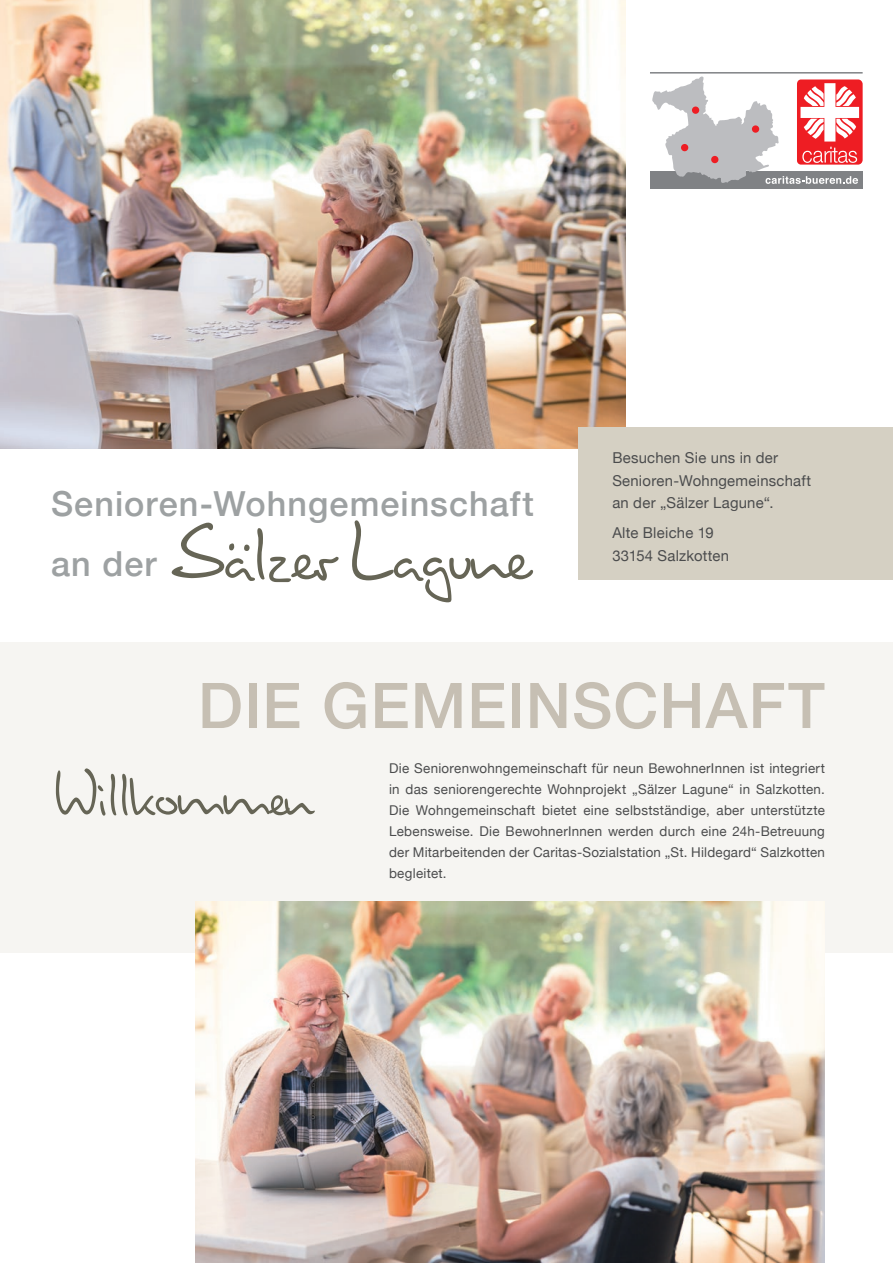
<style>
.page{position:relative;width:893px;height:1263px;background:#fff}
.page>*{position:absolute;margin:0;border:0;box-sizing:border-box;transform-origin:0 0}
.t1{font:81px "Brouet Handwriting";letter-spacing:-.02em;color:#666556;scale:.94 1}
.t2{font:65.55px "Brouet Handwriting";color:#666556;scale:.88 1}
.t3{font:500 63px "Helvetica Neue";letter-spacing:.015em;color:#c6bfb3}
.t4{font:500 34.5px/60px "Helvetica Neue";letter-spacing:.03em;color:#9da1a2}
.t5{font:15px/22.5px "Helvetica Neue";letter-spacing:.015em;color:#4b4c4d}
.t6{font:13.5px/21px "Helvetica Neue";letter-spacing:.015em;color:#4b4c4d;text-align:justify}
</style>
<div class="page">
<div style="left:0;top:642px;width:893px;height:310px;background:#f6f5f2"></div>
<img style="left:0;top:0;width:625px;height:449px">
<div style="left:578px;top:427px;width:315px;height:153px;background:#d5d0c3"></div>
<hr style="left:650px;top:72px;width:213px;height:2px;background:#808285">
<div style="left:650px;top:172px;width:212px;height:17px;background:#808285"></div>
<svg style="left:652px;top:76px;width:211px;height:108px"></svg>
<img style="left:196px;top:901px;width:629px;height:362px">
<h3 class="t4" style="left:51px;top:471px;width:484px">Senioren-Wohngemeinschaft an der</h3>
<h1 class="t1" style="left:171px;top:500px;width:380px">Sälzer Lagune</h1>
<p class="t5" style="left:612px;top:447px;width:200px">Besuchen Sie uns in der<br>Senioren-Wohngemeinschaft an der „Sälzer Lagune“.</p>
<p class="t5" style="left:612px;top:522px;width:118px">Alte Bleiche 19<br>33154 Salzkotten</p>
<h3 class="t3" style="left:198px;top:655px;width:629px">DIE GEMEINSCHAFT</h3>
<h2 class="t2" style="left:54px;top:751px;width:295px">Willkommen</h2>
<p class="t6" style="left:389px;top:758px;width:437px">Die Seniorenwohngemeinschaft für neun BewohnerInnen ist integriert in das seniorengerechte Wohnprojekt „Sälzer Lagune“ in Salzkotten.<br>Die Wohngemeinschaft bietet eine selbstständige, aber unterstützte Lebensweise. Die BewohnerInnen werden durch eine 24h-Betreuung der Mitarbeitenden der Caritas-Sozialstation „St. Hildegard“ Salzkotten begleitet.</p>
</div>
